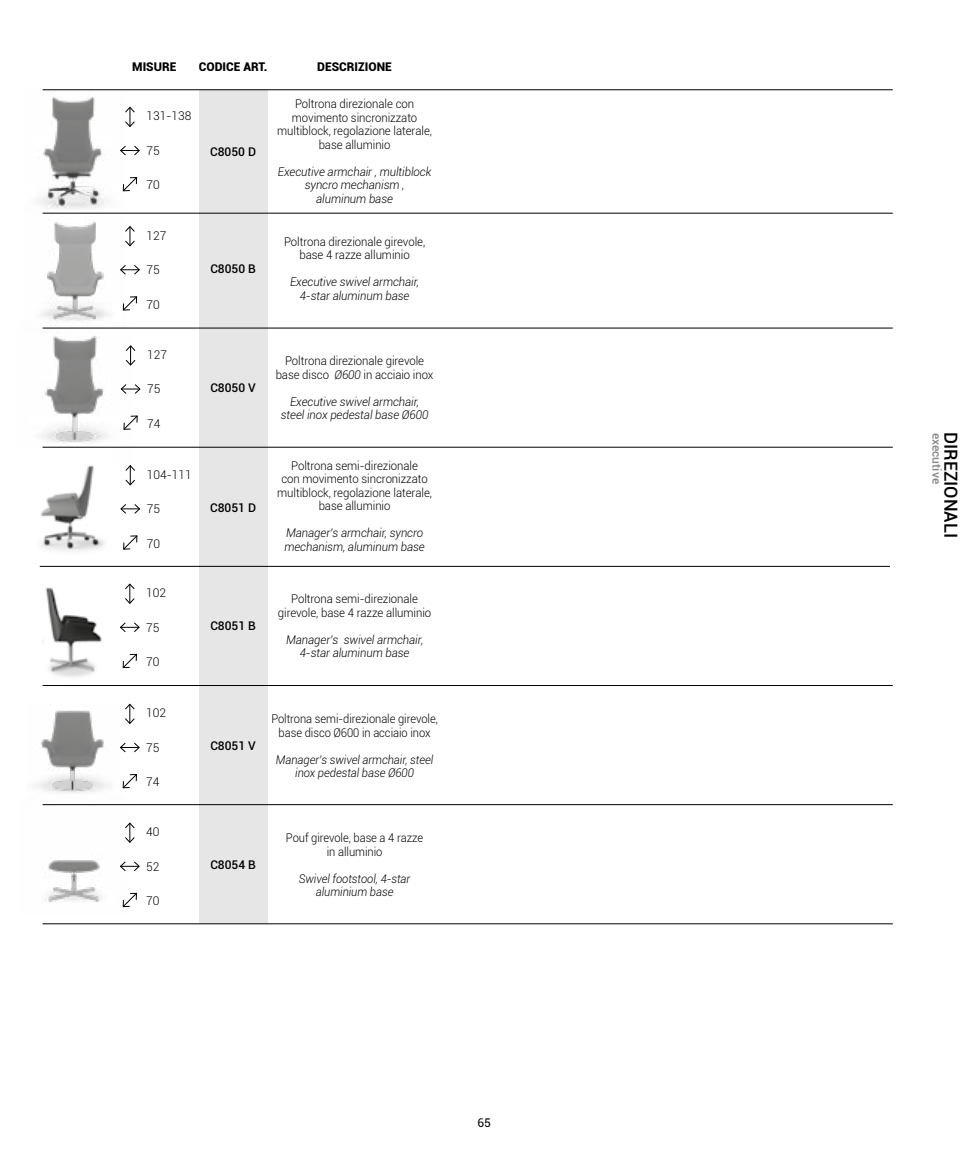
<style>
.page{position:relative;width:970px;height:1170px;background:#fff}
.page>*{position:absolute;margin:0;border:0;box-sizing:border-box;transform-origin:0 0}
.t1{font:500 18px "Roboto";color:#000}
.t2{font:300 12px/13.5px "Roboto";letter-spacing:-.005em;color:#000;text-align:center;scale:.95 1}
.t3{font:italic 300 12px/13.5px "Roboto";letter-spacing:-.005em;color:#000;text-align:center;scale:.95 1}
.t4{font:300 12px/13.5px "Roboto";letter-spacing:-.005em;color:#000;text-align:center;scale:.93 1}
.t5{font:italic 300 12px/13.5px "Roboto";letter-spacing:-.005em;color:#000;text-align:center;scale:.93 1}
.t6{font:300 12px "Roboto";letter-spacing:-.005em;color:#000}
.t7{font:500 12px "Roboto";color:#000}
.t8{font:900 12px "Roboto";color:#000}
.t9{font:500 12px "Roboto";color:#878787}
.t10{font:12px "Roboto";color:#000}
.s1{font-style:italic}
</style>
<div class="page">
<img style="left:41px;top:212px;width:84px;height:109px">
<div style="left:199px;top:89px;width:68px;height:834px;background:#e6e6e6"></div>
<hr style="left:43px;top:89px;width:849px;height:1px;background:#000">
<hr style="left:43px;top:447px;width:849px;height:1px;background:#000">
<hr style="left:43px;top:327px;width:849px;height:1px;background:#000">
<hr style="left:43px;top:213px;width:849px;height:1px;background:#000">
<hr style="left:43px;top:923px;width:849px;height:1px;background:#000">
<hr style="left:43px;top:804px;width:849px;height:1px;background:#000">
<hr style="left:43px;top:685px;width:849px;height:1px;background:#000">
<svg style="left:124px;top:145px;width:16px;height:10px"></svg>
<svg style="left:125px;top:107px;width:10px;height:20px"></svg>
<svg style="left:124px;top:177px;width:13px;height:14px"></svg>
<img style="left:37px;top:89px;width:87px;height:124px">
<svg style="left:120px;top:265px;width:20px;height:10px"></svg>
<svg style="left:125px;top:226px;width:10px;height:20px"></svg>
<svg style="left:123px;top:296px;width:14px;height:14px"></svg>
<img style="left:41px;top:325px;width:91px;height:123px">
<svg style="left:121px;top:384px;width:19px;height:10px"></svg>
<svg style="left:126px;top:345px;width:10px;height:20px"></svg>
<svg style="left:123px;top:415px;width:15px;height:15px"></svg>
<img style="left:40px;top:465px;width:68px;height:101px">
<svg style="left:120px;top:504px;width:20px;height:10px"></svg>
<svg style="left:125px;top:465px;width:10px;height:20px"></svg>
<svg style="left:123px;top:535px;width:14px;height:14px"></svg>
<hr style="left:40px;top:566px;width:849px;height:1px;background:#000">
<img style="left:45px;top:587px;width:57px;height:90px">
<svg style="left:120px;top:622px;width:20px;height:10px"></svg>
<svg style="left:125px;top:583px;width:10px;height:20px"></svg>
<svg style="left:123px;top:653px;width:14px;height:15px"></svg>
<img style="left:36px;top:710px;width:74px;height:83px">
<svg style="left:120px;top:742px;width:20px;height:10px"></svg>
<svg style="left:125px;top:703px;width:10px;height:21px"></svg>
<svg style="left:123px;top:774px;width:14px;height:14px"></svg>
<svg style="left:129px;top:861px;width:11px;height:10px"></svg>
<svg style="left:129px;top:822px;width:6px;height:20px"></svg>
<svg style="left:129px;top:892px;width:8px;height:15px"></svg>
<img style="left:42px;top:804px;width:87px;height:104px">
<p class="t8" style="left:132px;top:59px;width:46px">MISURE</p>
<p class="t8" style="left:199px;top:59px;width:70px">CODICE ART.</p>
<p class="t8" style="left:317px;top:59px;width:76px">DESCRIZIONE</p>
<p class="t6" style="left:146px;top:108px;width:46px">131-138</p>
<p class="t6" style="left:146px;top:142px;width:15px">75</p>
<p class="t6" style="left:146px;top:177px;width:15px">70</p>
<p class="t6" style="left:146px;top:227px;width:21px">127</p>
<p class="t6" style="left:146px;top:261px;width:15px">75</p>
<p class="t6" style="left:146px;top:296px;width:15px">70</p>
<p class="t6" style="left:147px;top:346px;width:21px">127</p>
<p class="t6" style="left:147px;top:380px;width:15px">75</p>
<p class="t6" style="left:147px;top:415px;width:15px">74</p>
<p class="t6" style="left:147px;top:466px;width:46px">104-111</p>
<p class="t6" style="left:147px;top:500px;width:15px">75</p>
<p class="t6" style="left:147px;top:535px;width:15px">70</p>
<p class="t6" style="left:146px;top:584px;width:21px">102</p>
<p class="t6" style="left:146px;top:619px;width:15px">75</p>
<p class="t6" style="left:146px;top:653px;width:15px">70</p>
<p class="t6" style="left:146px;top:704px;width:21px">102</p>
<p class="t6" style="left:146px;top:739px;width:15px">75</p>
<p class="t6" style="left:146px;top:773px;width:15px">74</p>
<p class="t6" style="left:146px;top:823px;width:15px">40</p>
<p class="t6" style="left:146px;top:857px;width:15px">52</p>
<p class="t6" style="left:146px;top:892px;width:15px">70</p>
<p class="t7" style="left:210px;top:143px;width:47px">C8050 D</p>
<p class="t7" style="left:210px;top:260px;width:47px">C8050 B</p>
<p class="t2" style="left:277px;top:97px;width:164px">Poltrona direzionale con movimento sincronizzato multiblock, regolazione laterale, base alluminio</p>
<p class="t3" style="left:278px;top:164px;width:163px">Executive armchair , multiblock syncro mechanism ,<br>aluminum base</p>
<p class="t2" style="left:284px;top:234px;width:150px">Poltrona direzionale girevole, base 4 razze alluminio</p>
<p class="t3" style="left:290px;top:275px;width:137px">Executive swivel armchair,<br>4-star aluminum base</p>
<p class="t7" style="left:210px;top:379px;width:47px">C8050 V</p>
<p class="t7" style="left:210px;top:499px;width:47px">C8051 D</p>
<p class="t7" style="left:210px;top:617px;width:47px">C8051 B</p>
<p class="t2" style="left:276px;top:353px;width:168px">Poltrona direzionale girevole base disco <span class="s1">Ø600</span> in acciaio inox</p>
<p class="t3" style="left:281px;top:394px;width:157px">Executive swivel armchair, steel inox pedestal base Ø600</p>
<p class="t2" style="left:277px;top:458px;width:164px">Poltrona semi-direzionale<br>con movimento sincronizzato multiblock, regolazione laterale, base alluminio</p>
<p class="t3" style="left:284px;top:525px;width:149px;text-align:left">Manager’s armchair, syncro mechanism, aluminum base</p>
<p class="t2" style="left:278px;top:592px;width:163px">Poltrona semi-direzionale girevole, base 4 razze alluminio</p>
<p class="t3" style="left:286px;top:632px;width:146px">Manager’s swivel armchair,<br>4-star aluminum base</p>
<p class="t7" style="left:210px;top:737px;width:47px">C8051 V</p>
<p class="t4" style="left:271px;top:711px;width:180px">Poltrona semi-direzionale girevole, base disco Ø600 in acciaio inox</p>
<p class="t5" style="left:276px;top:752px;width:171px">Manager’s swivel armchair, steel inox pedestal base Ø600</p>
<p class="t7" style="left:210px;top:856px;width:47px">C8054 B</p>
<p class="t4" style="left:286px;top:830px;width:149px">Pouf girevole, base a 4 razze in alluminio</p>
<p class="t5" style="left:299px;top:871px;width:121px">Swivel footstool, 4-star aluminium base</p>
<p class="t10" style="left:477px;top:1114px;width:15px">65</p>
<p class="t9" style="left:945px;top:432px;width:53px;rotate:90deg">executive</p>
<h1 class="t1" style="left:963px;top:432px;width:108px;rotate:90deg">DIREZIONALI</h1>
</div>
